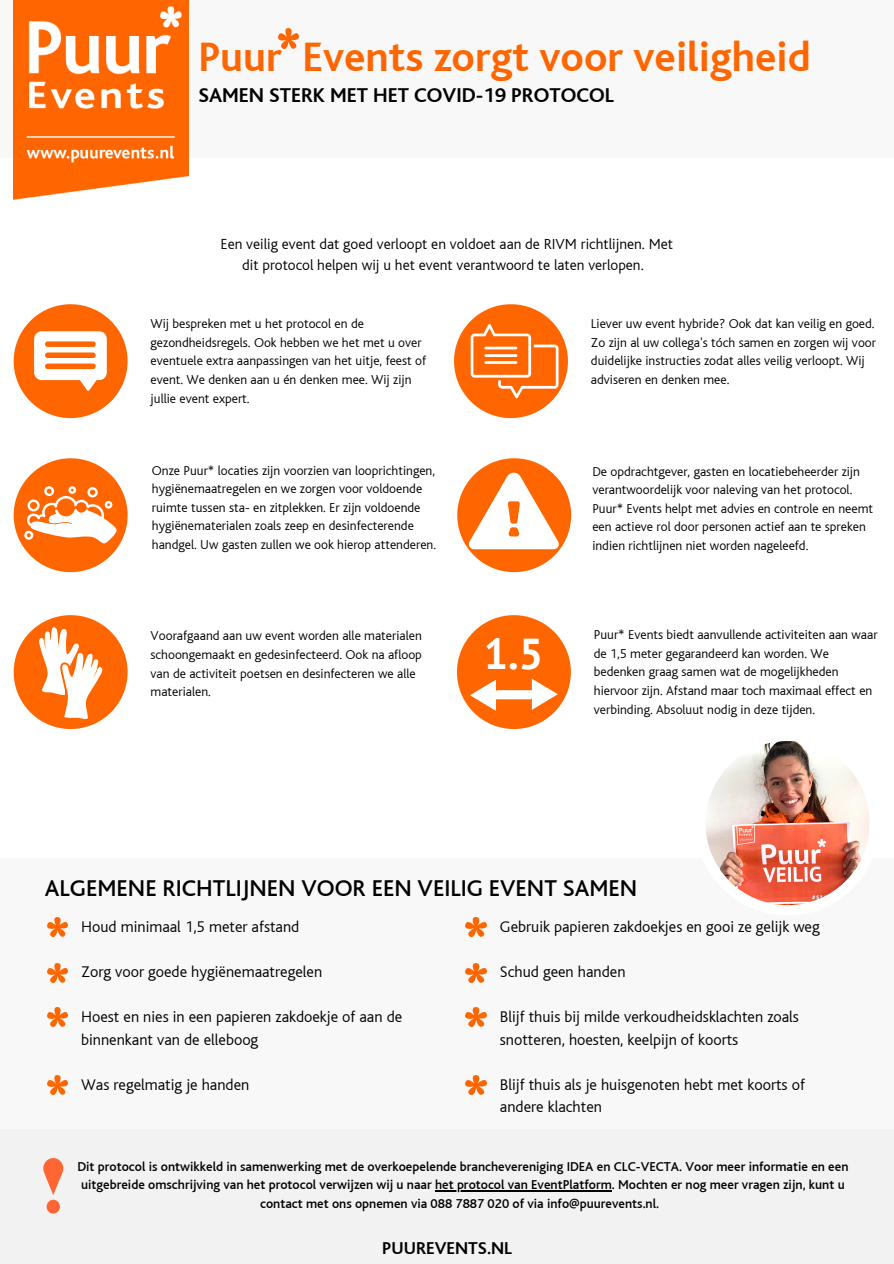
<style>
.page{position:relative;width:894px;height:1264px;background:#fff}
.page>*{position:absolute;margin:0;border:0;box-sizing:border-box;transform-origin:0 0}
.t1{font:700 43.2px "Bliss";color:#f60}
.t2{font:700 43.2px "PT Sans";color:#fff}
.t3{font:500 24px "Bliss";color:#000}
.t4{font:700 21px "Bliss";color:#000}
.t5{font:700 18px "Bliss";color:#000}
.t6{font:300 16.2px/22.5px "Bliss";color:#000}
.t7{font:300 15.3px/21.3px "Bliss";color:#000;text-align:center}
.t8{font:300 13.5px/18.6px "Bliss";color:#000}
.t9{font:500 13.5px/18.6px "Bliss";color:#000;text-align:center}
</style>
<div class="page">
<div style="left:0;top:0;width:893px;height:158px;background:#f8f8f8"></div>
<img style="left:14px;top:0;width:174px;height:199px">
<div style="left:0;top:858px;width:893px;height:405px;background:#f8f8f8"></div>
<img style="left:465px;top:917px;width:21px;height:19px">
<img style="left:465px;top:963px;width:21px;height:19px">
<img style="left:465px;top:1007px;width:21px;height:19px">
<img style="left:465px;top:1075px;width:21px;height:19px">
<div style="left:0;top:1129px;width:893px;height:134px;background:#f1f1f1"></div>
<img style="left:47px;top:917px;width:20px;height:19px">
<img style="left:47px;top:963px;width:21px;height:19px">
<img style="left:47px;top:1007px;width:21px;height:19px">
<img style="left:47px;top:1075px;width:21px;height:19px">
<svg style="left:726px;top:741px;width:144px;height:165px"></svg>
<img style="left:705px;top:741px;width:164px;height:164px;border-radius:50%">
<svg style="left:14px;top:458px;width:113px;height:115px"></svg>
<svg style="left:14px;top:615px;width:113px;height:114px"></svg>
<svg style="left:457px;top:615px;width:113px;height:114px"></svg>
<svg style="left:14px;top:304px;width:113px;height:114px"></svg>
<svg style="left:454px;top:304px;width:113px;height:114px"></svg>
<hr style="left:484px;top:346px;width:33px;height:3px;background:#fff">
<hr style="left:484px;top:354px;width:33px;height:3px;background:#fff">
<hr style="left:484px;top:361px;width:33px;height:3px;background:#fff">
<svg style="left:457px;top:458px;width:114px;height:114px"></svg>
<img style="left:278px;top:29px;width:20px;height:19px">
<svg style="left:43px;top:1158px;width:20px;height:55px"></svg>
<hr style="left:435px;top:1190px;width:176px;height:1px;background:#000">
<h1 class="t1" style="left:198px;top:35px;width:613px">Puur Events zorgt voor veiligheid</h1>
<h3 class="t4" style="left:198px;top:85px;width:417px">SAMEN STERK MET HET COVID-19 PROTOCOL</h3>
<p class="t7" style="left:220px;top:233px;width:454px">Een veilig event dat goed verloopt en voldoet aan de RIVM richtlijnen. Met dit protocol helpen wij u het event verantwoord te laten verlopen.</p>
<p class="t8" style="left:150px;top:315px;width:277px">Wij bespreken met u het protocol en de gezondheidsregels. Ook hebben we het met u over eventuele extra aanpassingen van het uitje, feest of event. We denken aan u én denken mee. Wij zijn jullie event expert.</p>
<p class="t8" style="left:590px;top:315px;width:286px">Liever uw event hybride? Ook dat kan veilig en goed.<br>Zo zijn al uw collega's tóch samen en zorgen wij voor duidelijke instructies zodat alles veilig verloopt. Wij adviseren en denken mee.</p>
<p class="t8" style="left:152px;top:461px;width:285px">Onze Puur* locaties zijn voorzien van looprichtingen, hygiënemaatregelen en we zorgen voor voldoende ruimte tussen sta- en zitplekken. Er zijn voldoende hygiënematerialen zoals zeep en desinfecterende handgel. Uw gasten zullen we ook hierop attenderen.</p>
<p class="t8" style="left:592px;top:462px;width:282px">De opdrachtgever, gasten en locatiebeheerder zijn verantwoordelijk voor naleving van het protocol.<br>Puur* Events helpt met advies en controle en neemt een actieve rol door personen actief aan te spreken indien richtlijnen niet worden nageleefd.</p>
<p class="t8" style="left:150px;top:627px;width:273px">Voorafgaand aan uw event worden alle materialen schoongemaakt en gedesinfecteerd. Ook na afloop van de activiteit poetsen en desinfecteren we alle materialen.</p>
<h1 class="t2" style="left:483px;top:625px;width:61px">1.5</h1>
<p class="t8" style="left:593px;top:625px;width:285px">Puur* Events biedt aanvullende activiteiten aan waar de 1,5 meter gegarandeerd kan worden. We bedenken graag samen wat de mogelijkheden hiervoor zijn. Afstand maar toch maximaal effect en verbinding. Absoluut nodig in deze tijden.</p>
<h2 class="t3" style="left:45px;top:875px;width:593px">ALGEMENE RICHTLIJNEN VOOR EEN VEILIG EVENT SAMEN</h2>
<p class="t6" style="left:81px;top:916px;width:220px">Houd minimaal 1,5 meter afstand</p>
<p class="t6" style="left:81px;top:961px;width:242px">Zorg voor goede hygiënemaatregelen</p>
<p class="t6" style="left:81px;top:1006px;width:322px">Hoest en nies in een papieren zakdoekje of aan de binnenkant van de elleboog</p>
<p class="t6" style="left:81px;top:1073px;width:170px">Was regelmatig je handen</p>
<p class="t6" style="left:499px;top:916px;width:321px">Gebruik papieren zakdoekjes en gooi ze gelijk weg</p>
<p class="t6" style="left:499px;top:961px;width:127px">Schud geen handen</p>
<p class="t6" style="left:499px;top:1006px;width:300px">Blijf thuis bij milde verkoudheidsklachten zoals snotteren, hoesten, keelpijn of koorts</p>
<p class="t6" style="left:499px;top:1073px;width:306px">Blijf thuis als je huisgenoten hebt met koorts of andere klachten</p>
<p class="t9" style="left:77px;top:1157px;width:772px">Dit protocol is ontwikkeld in samenwerking met de overkoepelende branchevereniging IDEA en CLC-VECTA. Voor meer informatie en een uitgebreide omschrijving van het protocol verwijzen wij u naar het protocol van EventPlatform. Mochten er nog meer vragen zijn, kunt u contact met ons opnemen via 088 7887 020 of via info@puurevents.nl.</p>
<h3 class="t5" style="left:382px;top:1238px;width:131px">PUUREVENTS.NL</h3>
</div>
